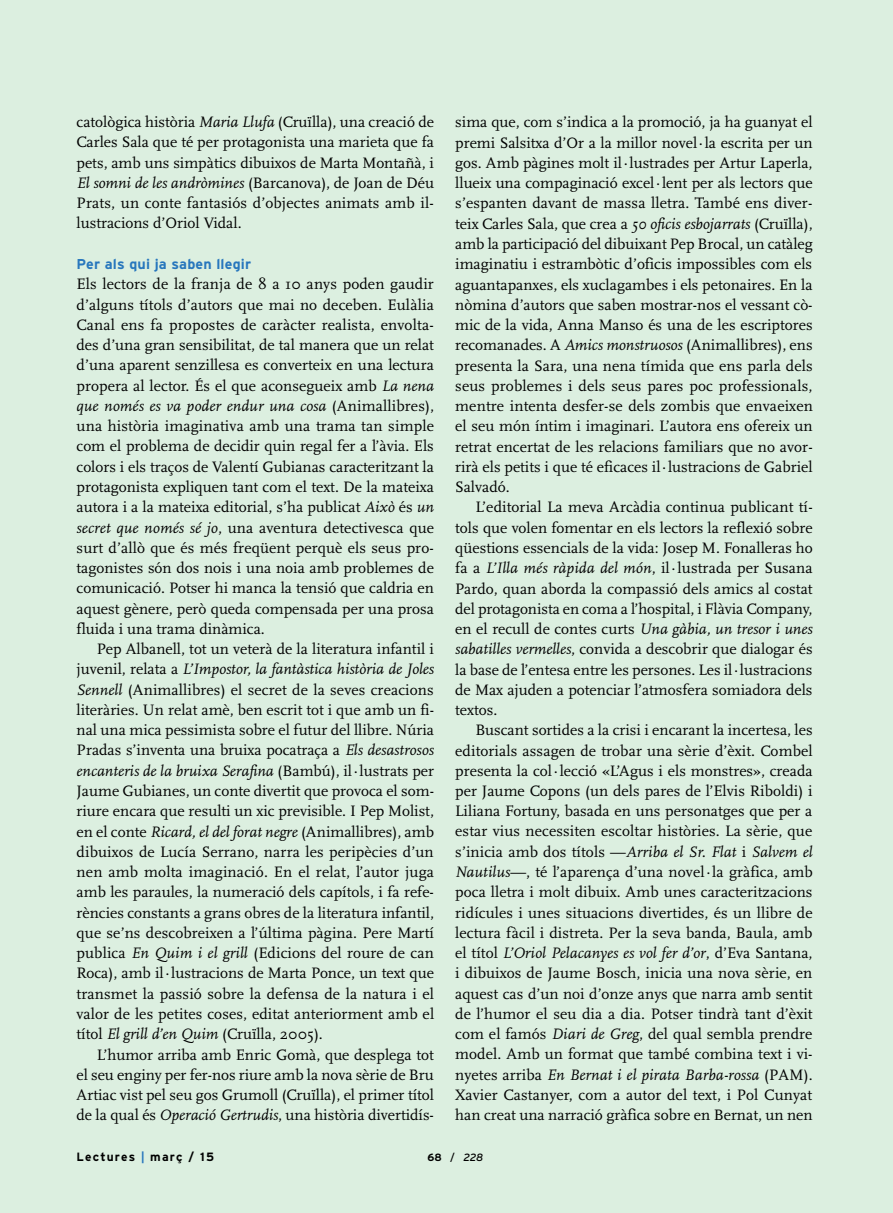
<style>
.page{position:relative;width:893px;height:1213px;background:#fff}
.page>*{position:absolute;margin:0;border:0;box-sizing:border-box;transform-origin:0 0}
.t1{font:15.75px/20.2px "Scala";color:#000;text-align:justify}
.t2{font:700 14.25px "Interstate";letter-spacing:.015em;color:#2877bd}
.t3{font:700 12px "Interstate";letter-spacing:.1em;color:#000}
.t4{font:italic 10.5px "Interstate";color:#000}
.s1{font-style:italic}
.s2{color:#2877bd}
.s3{font-weight:700;font-style:normal}
.s4{font-style:normal}
</style>
<div class="page">
<div style="left:0;top:0;width:892px;height:1212px;background:#dcefe0"></div>
<p class="t1" style="left:77px;top:113px;width:359px">catològica història <span class="s1">Maria Llufa</span> (Cruïlla), una creació de Carles Sala que té per protagonista una marieta que fa pets, amb uns simpàtics dibuixos de Marta Montañà, i <span class="s1">El somni de les andròmines</span> (Barcanova), de Joan de Déu Prats, un conte fantasiós d’objectes animats amb il&shy;lustracions d’Oriol Vidal.</p>
<p class="t2" style="left:77px;top:258px;width:176px">Per als qui ja saben llegir</p>
<p class="t1" style="left:77px;top:275px;width:359px">Els lectors de la franja de 8 a 10 anys poden gaudir d’alguns títols d’autors que mai no deceben. Eulàlia Canal ens fa propostes de caràcter realista, envolta&shy;des d’una gran sensibilitat, de tal manera que un relat d’una aparent senzillesa es converteix en una lectura propera al lector. És el que aconsegueix amb <span class="s1">La nena que només es va poder endur una cosa</span> (Animallibres), una història imaginativa amb una trama tan simple com el problema de decidir quin regal fer a l’àvia. Els colors i els traços de Valentí Gubianas caracteritzant la protagonista expliquen tant com el text. De la mateixa autora i a la mateixa editorial, s’ha publicat <span class="s1">Això</span> és <span class="s1">un secret que només sé jo</span>, una aventura detectivesca que surt d’allò que és més freqüent perquè els seus pro&shy;tagonistes són dos nois i una noia amb problemes de comunicació. Potser hi manca la tensió que caldria en aquest gènere, però queda compensada per una prosa fluida i una trama dinàmica.</p>
<p class="t1" style="left:77px;top:640px;width:359px;text-indent:20px">Pep Albanell, tot un veterà de la literatura infantil i juvenil, relata a <span class="s1">L’Impostor, la fantàstica història de Joles Sennell</span> (Animallibres) el secret de la seves creacions literàries. Un relat amè, ben escrit tot i que amb un fi&shy;nal una mica pessimista sobre el futur del llibre. Núria Pradas s’inventa una bruixa pocatraça a <span class="s1">Els desastrosos encanteris de la bruixa Serafina</span> (Bambú), il·lustrats per Jaume Gubianes, un conte divertit que provoca el som&shy;riure encara que resulti un xic previsible. I Pep Molist, en el conte <span class="s1">Ricard, el del forat negre</span> (Animallibres), amb dibuixos de Lucía Serrano, narra les peripècies d’un nen amb molta imaginació. En el relat, l’autor juga amb les paraules, la numeració dels capítols, i fa refe&shy;rències constants a grans obres de la literatura infantil, que se’ns descobreixen a l’última pàgina. Pere Martí publica <span class="s1">En Quim i el grill</span> (Edicions del roure de can Roca), amb il·lustracions de Marta Ponce, un text que transmet la passió sobre la defensa de la natura i el valor de les petites coses, editat anteriorment amb el títol <span class="s1">El grill d’en Quim</span> (Cruïlla, 2005).</p>
<p class="t1" style="left:77px;top:1045px;width:359px;text-indent:20px">L’humor arriba amb Enric Gomà, que desplega tot el seu enginy per fer-nos riure amb la nova sèrie de Bru Artiac vist pel seu gos Grumoll (Cruïlla), el primer títol de la qual és <span class="s1">Operació Gertrudis</span>, una història divertidís-</p>
<p class="t1" style="left:455px;top:113px;width:359px">sima que, com s’indica a la promoció, ja ha guanyat el premi Salsitxa d’Or a la millor novel·la escrita per un gos. Amb pàgines molt il·lustrades per Artur Laperla, llueix una compaginació excel·lent per als lectors que s’espanten davant de massa lletra. També ens diver&shy;teix Carles Sala, que crea a <span class="s1">50 oficis esbojarrats</span> (Cruïlla), amb la participació del dibuixant Pep Brocal, un catàleg imaginatiu i estrambòtic d’oficis impossibles com els aguantapanxes, els xuclagambes i els petonaires. En la nòmina d’autors que saben mostrar-nos el vessant cò&shy;mic de la vida, Anna Manso és una de les escriptores recomanades. A <span class="s1">Amics monstruosos</span> (Animallibres), ens presenta la Sara, una nena tímida que ens parla dels seus problemes i dels seus pares poc professionals, mentre intenta desfer-se dels zombis que envaeixen el seu món íntim i imaginari. L’autora ens ofereix un retrat encertat de les relacions familiars que no avor&shy;rirà els petits i que té eficaces il·lustracions de Gabriel Salvadó.</p>
<p class="t1" style="left:455px;top:498px;width:359px;text-indent:20px">L’editorial La meva Arcàdia continua publicant tí&shy;tols que volen fomentar en els lectors la reflexió sobre qüestions essencials de la vida: Josep M. Fonalleras ho fa a <span class="s1">L’Illa més ràpida del món</span>, il·lustrada per Susana Pardo, quan aborda la compassió dels amics al costat del protagonista en coma a l’hospital, i Flàvia Company, en el recull de contes curts <span class="s1">Una gàbia, un tresor i unes sabatilles vermelles</span>, convida a descobrir que dialogar és la base de l’entesa entre les persones. Les il·lustracions de Max ajuden a potenciar l’atmosfera somiadora dels textos.</p>
<p class="t1" style="left:455px;top:721px;width:359px;text-indent:20px">Buscant sortides a la crisi i encarant la incertesa, les editorials assagen de trobar una sèrie d’èxit. Combel presenta la col·lecció «L’Agus i els monstres», creada per Jaume Copons (un dels pares de l’Elvis Riboldi) i Liliana Fortuny, basada en uns personatges que per a estar vius necessiten escoltar històries. La sèrie, que s’inicia amb dos títols —<span class="s1">Arriba el Sr. Flat</span> i <span class="s1">Salvem el Nautilus</span>—, té l’aparença d’una novel·la gràfica, amb poca lletra i molt dibuix. Amb unes caracteritzacions ridícules i unes situacions divertides, és un llibre de lectura fàcil i distreta. Per la seva banda, Baula, amb el títol <span class="s1">L’Oriol Pelacanyes es vol fer d’or</span>, d’Eva Santana, i dibuixos de Jaume Bosch, inicia una nova sèrie, en aquest cas d’un noi d’onze anys que narra amb sentit de l’humor el seu dia a dia. Potser tindrà tant d’èxit com el famós <span class="s1">Diari de Greg</span>, del qual sembla prendre model. Amb un format que també combina text i vi&shy;nyetes arriba <span class="s1">En Bernat i el pirata Barba-rossa</span> (PAM).<br>Xavier Castanyer, com a autor del text, i Pol Cunyat han creat una narració gràfica sobre en Bernat, un nen</p>
<p class="t3" style="left:77px;top:1151px;width:139px">Lectures <span class="s2">|</span> març / 15</p>
<p class="t4" style="left:427px;top:1150px;width:57px"><span class="s3">68</span> <span class="s4">/</span> 228</p>
</div>
